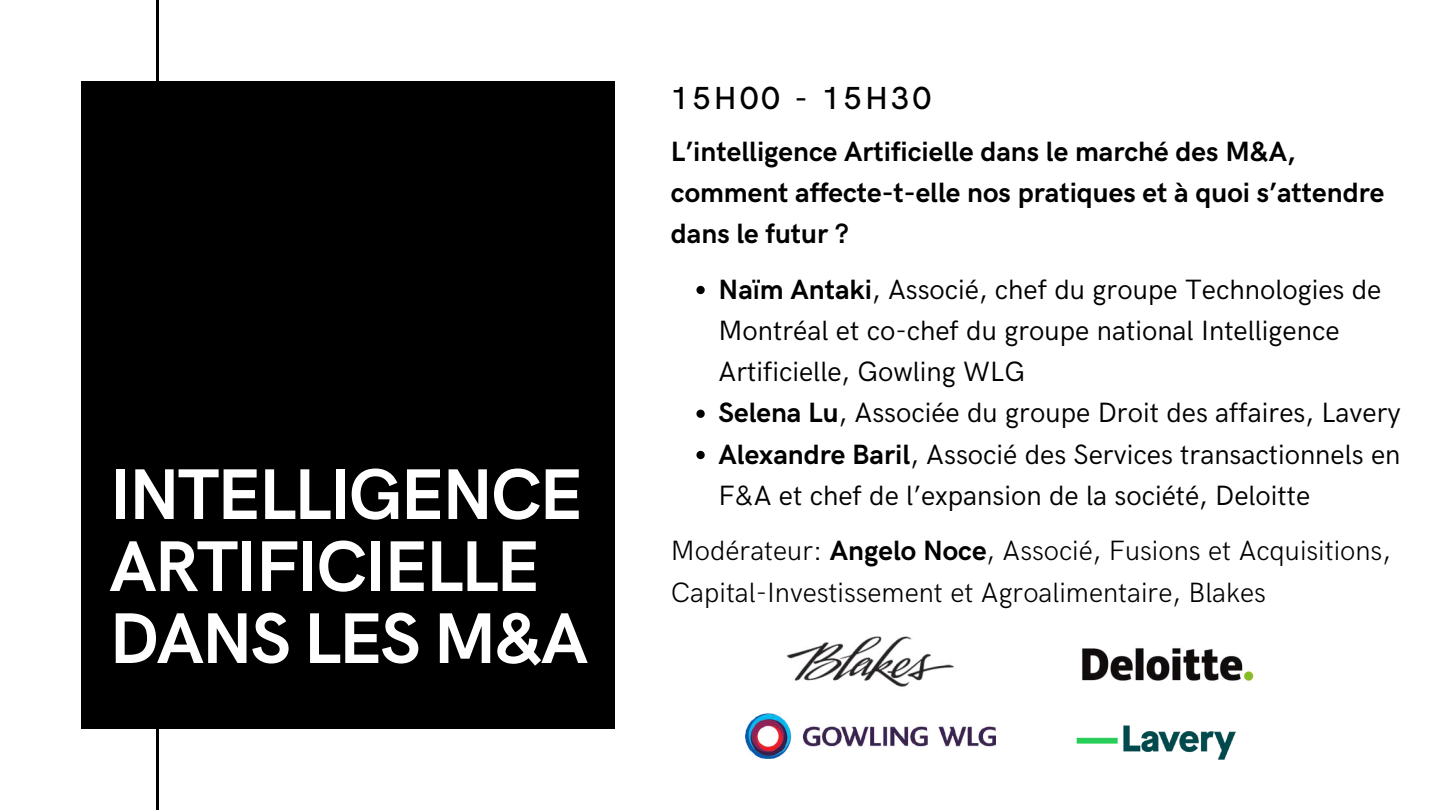
<style>
.page{position:relative;width:1440px;height:810px;background:#fff}
.page>*{position:absolute;margin:0;border:0;box-sizing:border-box;transform-origin:0 0}
.t1{font:700 72px/72px "HK Grotesk";letter-spacing:-.03em;color:#fff}
.t2{font:500 32px "HK Grotesk";letter-spacing:.1em;color:#000}
.t3{font:28px/41.2px "HK Grotesk";color:#000}
.t4{font:700 28px/41.2px "HK Grotesk";color:#000}
.t5{font:300 28px/41.2px "HK Grotesk";color:#000}
.s1{font-weight:700}
</style>
<div class="page">
<hr style="left:156px;top:0;width:3px;height:810px;background:#000">
<div style="left:81px;top:81px;width:534px;height:648px;background:#000"></div>
<svg style="left:696px;top:286px;width:9px;height:8px"></svg>
<svg style="left:696px;top:410px;width:9px;height:8px"></svg>
<svg style="left:696px;top:451px;width:9px;height:8px"></svg>
<img style="left:786px;top:636px;width:168px;height:51px">
<img style="left:745px;top:714px;width:250px;height:45px">
<img style="left:1076px;top:725px;width:160px;height:35px">
<img style="left:1082px;top:648px;width:172px;height:33px">
<h1 class="t1" style="left:109px;top:461px;width:480px">INTELLIGENCE<br>ARTIFICIELLE<br>DANS LES M&amp;A</h1>
<p class="t2" style="left:671px;top:81px;width:262px">15H00 - 15H30</p>
<p class="t4" style="left:671px;top:132px;width:715px">L’intelligence Artificielle dans le marché des M&amp;A, comment affecte-t-elle nos pratiques et à quoi s’attendre dans le futur ?</p>
<p class="t3" style="left:719px;top:270px;width:684px"><span class="s1">Naïm Antaki</span>, Associé, chef du groupe Technologies de Montréal et co-chef du groupe national Intelligence Artificielle, Gowling WLG<br><span class="s1">Selena Lu</span>, Associée du groupe Droit des affaires, Lavery <span class="s1">Alexandre Baril</span>, Associé des Services transactionnels en F&amp;A et chef de l’expansion de la société, Deloitte</p>
<p class="t5" style="left:671px;top:531px;width:721px">Modérateur: <span class="s1">Angelo Noce</span>, Associé, Fusions et Acquisitions,<br>Capital-Investissement et Agroalimentaire, Blakes</p>
</div>
